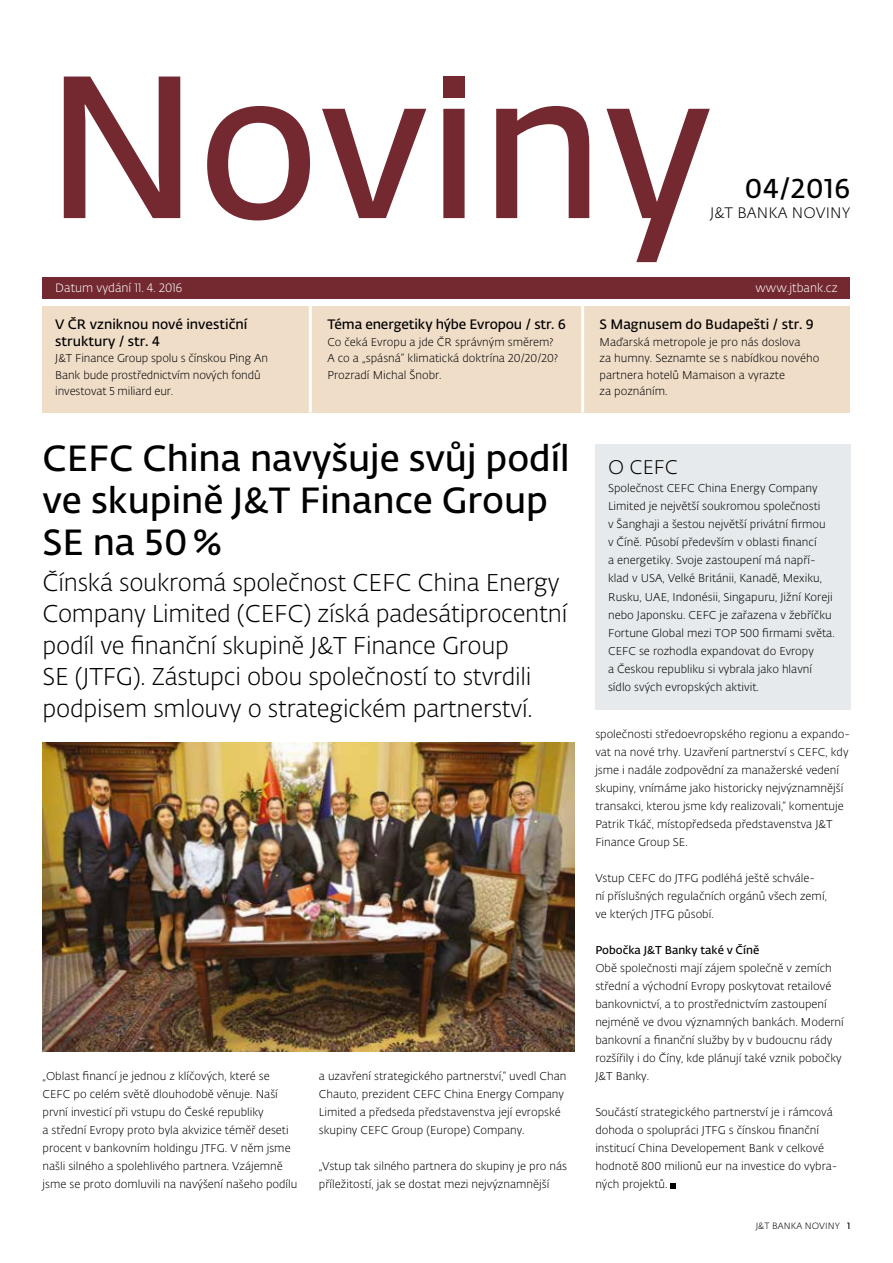
<style>
.page{position:relative;width:893px;height:1263px;background:#fff}
.page>*{position:absolute;margin:0;border:0;box-sizing:border-box;transform-origin:0 0}
.t1{font:600 36px/42px "Fedra Sans Alt Pro";color:#000}
.t2{font:600 27px "Fedra Sans Alt Pro";letter-spacing:.01em;color:#000}
.t3{font:300 24px/31.5px "Fedra Sans Alt Pro";letter-spacing:-.01em;color:#000}
.t4{font:300 19.5px "Fedra Sans Alt Pro";color:#000}
.t5{font:300 15px "Fedra Sans Alt Pro";letter-spacing:.01em;color:#000}
.t6{font:600 13.5px/16.5px "Fedra Sans Alt Pro";color:#000}
.t7{font:300 12px "Fedra Sans Alt Pro";color:#fff}
.t8{font:300 11.25px/18px "Fedra Sans Alt Pro";color:#000}
.t9{font:600 11.25px "Fedra Sans Alt Pro";color:#000}
.t10{font:300 9px "Fedra Sans Alt Pro";letter-spacing:.01em;color:#000}
.s1{font-weight:600}
</style>
<div class="page">
<div style="left:43px;top:306px;width:807px;height:106px;background:#efddc8"></div>
<hr style="left:309px;top:306px;width:3px;height:106px;background:#fff">
<hr style="left:581px;top:306px;width:3px;height:106px;background:#fff">
<svg style="left:64px;top:77px;width:646px;height:185px"></svg>
<div style="left:443px;top:77px;width:21px;height:21px;background:#742931"></div>
<div style="left:43px;top:277px;width:807px;height:21px;background:#742931"></div>
<svg style="left:671px;top:1183px;width:5px;height:5px"></svg>
<img style="left:43px;top:742px;width:531px;height:310px">
<div style="left:595px;top:444px;width:255px;height:265px;background:#e6eaec"></div>
<h2 class="t2" style="left:745px;top:169px;width:107px">04/2016</h2>
<h3 class="t5" style="left:710px;top:203px;width:142px">J&amp;T BANKA NOVINY</h3>
<p class="t7" style="left:55px;top:280px;width:128px">Datum vydání 11. 4. 2016</p>
<p class="t7" style="left:755px;top:280px;width:84px">www.jtbank.cz</p>
<p class="t6" style="left:55px;top:316px;width:194px">V ČR vzniknou nové investiční struktury / str. 4</p>
<p class="t8" style="left:55px;top:350px;width:214px;line-height:16.5px">J&amp;T Finance Group spolu s čínskou Ping An<br>Bank bude prostřednictvím nových fondů investovat 5 miliard eur.</p>
<p class="t6" style="left:327px;top:316px;width:240px">Téma energetiky hýbe Evropou / str. 6</p>
<p class="t8" style="left:327px;top:334px;width:232px;line-height:16.5px">Co čeká Evropu a jde ČR správným směrem?<br>A co a „spásná“ klimatická doktrína 20/20/20?<br>Prozradí Michal Šnobr.</p>
<h1 class="t1" style="left:43px;top:435px;width:529px">CEFC China navyšuje svůj podíl ve skupině J&amp;T Finance Group<br>SE na 50%</h1>
<p class="t3" style="left:43px;top:566px;width:526px">Čínská soukromá společnost CEFC China Energy Company Limited (CEFC) získá padesátiprocentní podíl ve finanční skupině J&amp;T Finance Group<br>SE (JTFG). Zástupci obou společností to stvrdili podpisem smlouvy o strategickém partnerství.</p>
<p class="t8" style="left:43px;top:1067px;width:256px">„Oblast financí je jednou z klíčových, které se CEFC po celém světě dlouhodobě věnuje. Naší první investicí při vstupu do České republiky<br>a střední Evropy proto byla akvizice téměř deseti procent v bankovním holdingu JTFG. V něm jsme našli silného a spolehlivého partnera. Vzájemně jsme se proto domluvili na navýšení našeho podílu</p>
<p class="t8" style="left:319px;top:1067px;width:249px">a uzavření strategického partnerství,“ uvedl Chan Chauto, prezident CEFC China Energy Company Limited a předseda představenstva její evropské skupiny CEFC Group (Europe) Company.</p>
<p class="t8" style="left:319px;top:1157px;width:250px">„Vstup tak silného partnera do skupiny je pro nás příležitostí, jak se dostat mezi nejvýznamnější</p>
<p class="t6" style="left:600px;top:316px;width:216px">S Magnusem do Budapešti / str. 9</p>
<p class="t8" style="left:600px;top:334px;width:221px;line-height:16.5px">Maďarská metropole je pro nás doslova<br>za humny. Seznamte se s nabídkou nového partnera hotelů Mamaison a vyrazte<br>za poznáním.</p>
<h3 class="t4" style="left:608px;top:455px;width:71px">O CEFC</h3>
<p class="t8" style="left:608px;top:479px;width:228px">Společnost CEFC China Energy Company Limited je největší soukromou společnosti<br>v Šanghaji a šestou největší privátní firmou<br>v Číně. Působí především v oblasti financí<br>a energetiky. Svoje zastoupení má napří&shy;klad v USA, Velké Británii, Kanadě, Mexiku, Rusku, UAE, Indonésii, Singapuru, Jižní Koreji nebo Japonsku. CEFC je zařazena v žebříčku Fortune Global mezi TOP 500 firmami světa.<br>CEFC se rozhodla expandovat do Evropy<br>a Českou republiku si vybrala jako hlavní sídlo svých evropských aktivit.</p>
<p class="t8" style="left:595px;top:725px;width:256px">společnosti středoevropského regionu a expando&shy;vat na nové trhy. Uzavření partnerství s CEFC, kdy jsme i nadále zodpovědní za manažerské vedení skupiny, vnímáme jako historicky nejvýznamnější transakci, kterou jsme kdy realizovali,“ komentuje Patrik Tkáč, místopředseda představenstva J&amp;T Finance Group SE.</p>
<p class="t8" style="left:595px;top:869px;width:233px">Vstup CEFC do JTFG podléhá ještě schvále&shy;ní příslušných regulačních orgánů všech zemí, ve kterých JTFG působí.</p>
<p class="t9" style="left:595px;top:942px;width:166px">Pobočka J&amp;T Banky také v Číně</p>
<p class="t8" style="left:595px;top:959px;width:250px">Obě společnosti mají zájem společně v zemích střední a východní Evropy poskytovat retailové bankovnictví, a to prostřednictvím zastoupení nejméně ve dvou významných bankách. Moderní bankovní a finanční služby by v budoucnu rády rozšířily i do Číny, kde plánují také vznik pobočky J&amp;T Banky.</p>
<p class="t8" style="left:595px;top:1103px;width:244px">Součástí strategického partnerství je i rámcová dohoda o spolupráci JTFG s čínskou finanční institucí China Developement Bank v celkové hodnotě 800 milionů eur na investice do vybra&shy;ných projektů.</p>
<p class="t10" style="left:756px;top:1220px;width:96px">J&amp;T BANKA NOVINY <span class="s1">1</span></p>
</div>
